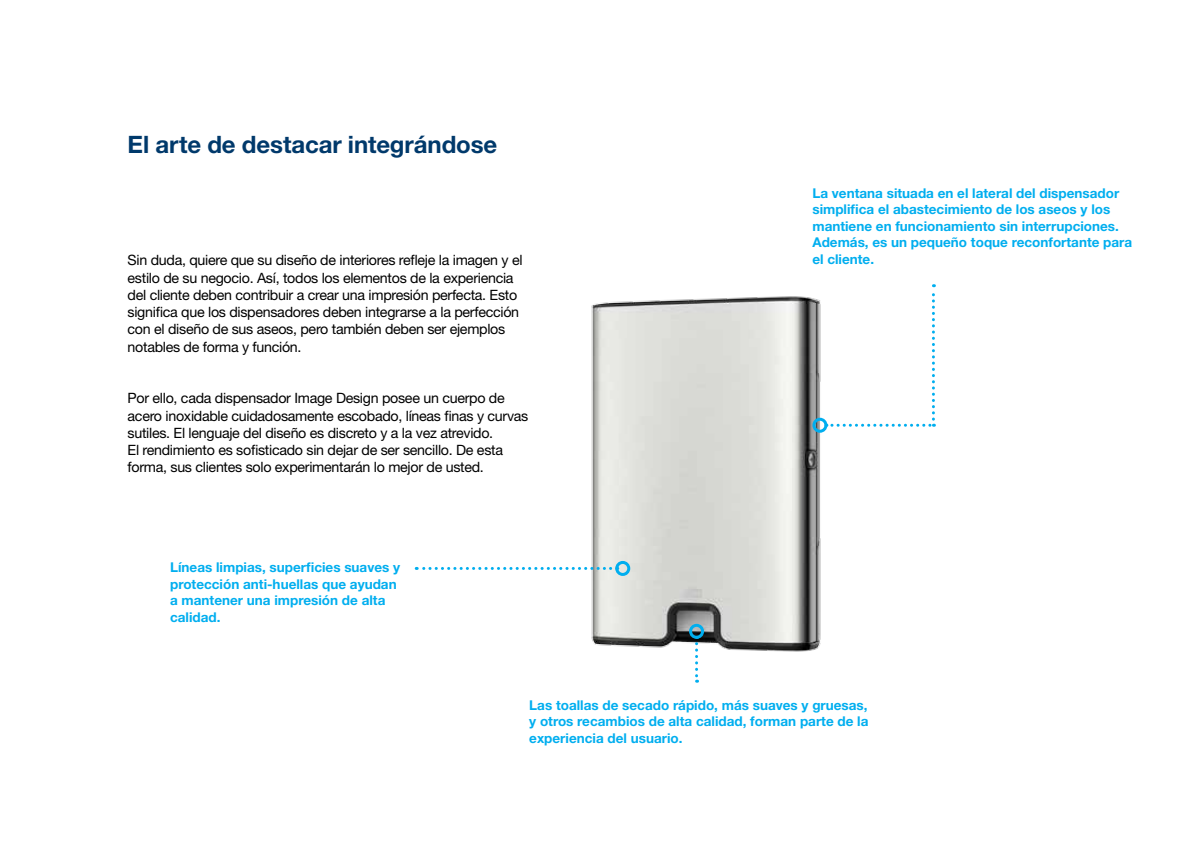
<style>
.page{position:relative;width:1191px;height:859px;background:#fff}
.page>*{position:absolute;margin:0;border:0;box-sizing:border-box;transform-origin:0 0}
.t1{font:700 24px "Helvetica Neue LT Std";letter-spacing:-.005em;color:#00396b}
.t2{font:14.25px/17.2px "Helvetica Neue LT Std";letter-spacing:-.02em;color:#000}
.t3{font:700 13.5px/16.5px "Helvetica Neue LT Std";color:#00aeef}
</style>
<div class="page">
<img style="left:591px;top:296px;width:237px;height:356px">
<svg style="left:416px;top:567px;width:194px;height:3px"></svg>
<div style="left:615px;top:561px;width:15px;height:15px;border:3px solid #00aeef;border-radius:50%"></div>
<svg style="left:695px;top:639px;width:3px;height:44px"></svg>
<div style="left:689px;top:624px;width:15px;height:15px;border:3px solid #00aeef;border-radius:50%"></div>
<svg style="left:826px;top:284px;width:109px;height:143px"></svg>
<div style="left:812px;top:418px;width:15px;height:15px;border:3px solid #00aeef;border-radius:50%"></div>
<h1 class="t1" style="left:128px;top:130px;width:371px">El arte de destacar integrándose</h1>
<p class="t2" style="left:128px;top:251px;width:396px">Sin duda, quiere que su diseño de interiores refleje la imagen y el estilo de su negocio. Así, todos los elementos de la experiencia del cliente deben contribuir a crear una impresión perfecta. Esto significa que los dispensadores deben integrarse a la perfección con el diseño de sus aseos, pero también deben ser ejemplos notables de forma y función.</p>
<p class="t2" style="left:128px;top:389px;width:402px">Por ello, cada dispensador Image Design posee un cuerpo de acero inoxidable cuidadosamente escobado, líneas finas y curvas sutiles. El lenguaje del diseño es discreto y a la vez atrevido.<br>El rendimiento es sofisticado sin dejar de ser sencillo. De esta forma, sus clientes solo experimentarán lo mejor de usted.</p>
<p class="t3" style="left:170px;top:559px;width:231px">Líneas limpias, superficies suaves y protección anti-huellas que ayudan a mantener una impresión de alta calidad.</p>
<p class="t3" style="left:812px;top:184px;width:321px">La ventana situada en el lateral del dispensador simplifica el abastecimiento de los aseos y los mantiene en funcionamiento sin interrupciones.<br>Además, es un pequeño toque reconfortante para el cliente.</p>
<p class="t3" style="left:529px;top:696px;width:341px;text-align:justify">Las toallas de secado rápido, más suaves y gruesas, y otros recambios de alta calidad, forman parte de la experiencia del usuario.</p>
</div>
